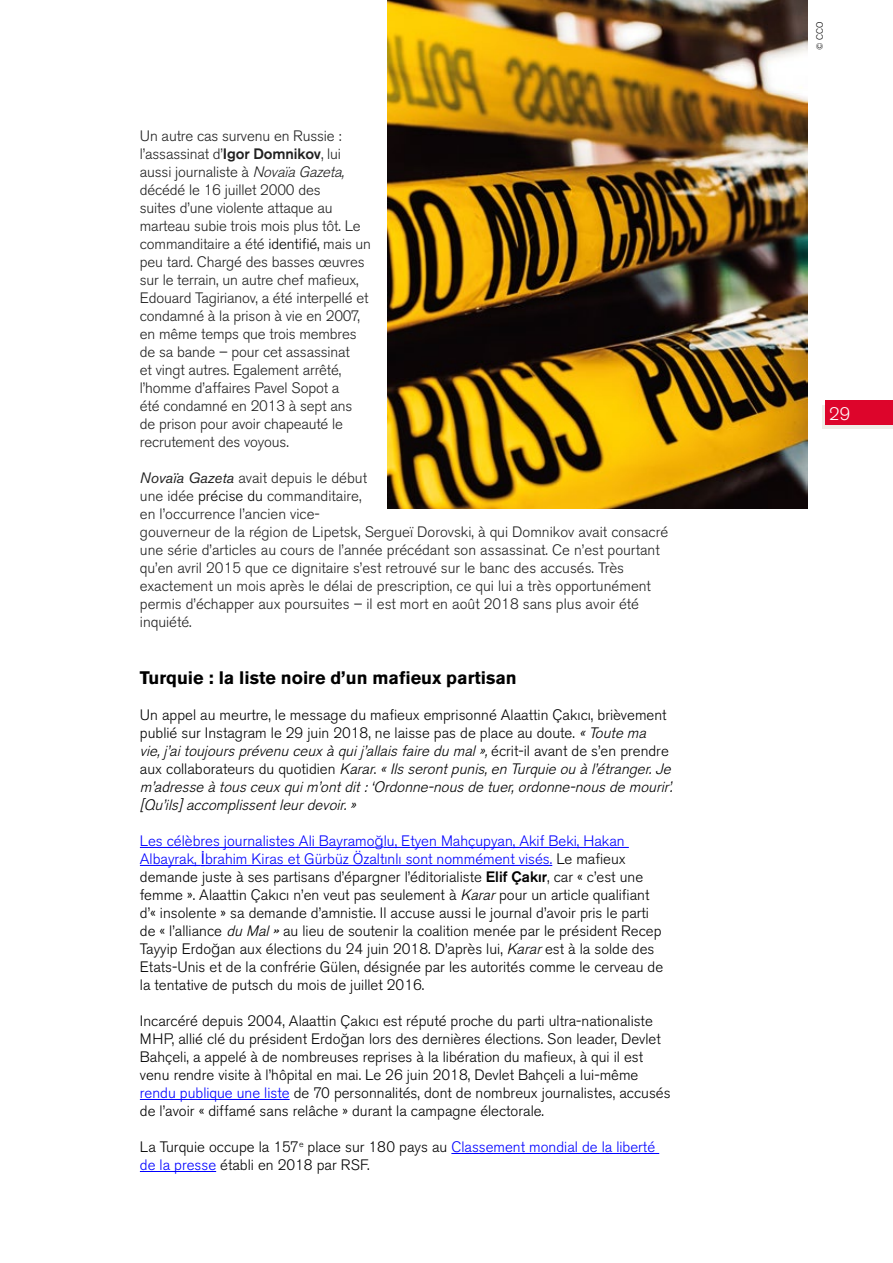
<style>
.page{position:relative;width:893px;height:1263px;background:#fff}
.page>*{position:absolute;margin:0;border:0;box-sizing:border-box;transform-origin:0 0}
.t1{font:700 18px "Akzidenz Grotesk BE";color:#000}
.t2{font:300 18px "Akzidenz Grotesk BE";color:#fff}
.t3{font:300 15px/18px "Akzidenz Grotesk BE";color:#000}
.t4{font:300 15px/18px "Akzidenz Grotesk BE";letter-spacing:-.01em;color:#212121}
.t5{font:italic 300 15px/18px "Akzidenz Grotesk BE";color:#000}
.t6{font:300 9px "Akzidenz Grotesk BE";color:#000}
.s1{font-weight:500}
.s2{font-style:italic}
.s3{color:#000}
.s4{font-weight:400;font-style:italic}
.s5{font-style:normal}
.s6{color:#00f}
.s7{font-family:"Helvetica";color:#00f}
.s8{font-family:"Arial";font-weight:400;color:#00f}
.s9{font-family:"Helvetica"}
</style>
<div class="page">
<div style="left:822px;top:405px;width:71px;height:24px;background:#f0ede7"></div>
<div style="left:826px;top:401px;width:67px;height:24px;background:#dd052b"></div>
<hr style="left:140px;top:847px;width:235px;height:1px;background:#00f">
<hr style="left:384px;top:847px;width:245px;height:1px;background:#00f">
<hr style="left:140px;top:865px;width:61px;height:1px;background:#00f">
<hr style="left:205px;top:865px;width:347px;height:1px;background:#00f">
<hr style="left:140px;top:1099px;width:150px;height:1px;background:#00f">
<hr style="left:451px;top:1153px;width:208px;height:1px;background:#00f">
<hr style="left:140px;top:1171px;width:76px;height:1px;background:#00f">
<img style="left:388px;top:0;width:420px;height:508px">
<p class="t4" style="left:140px;top:127px;width:233px">Un autre cas survenu en Russie : l’assassinat d’<span class="s1">Igor Domnikov</span>, lui aussi journaliste à <span class="s2">NovaïaGazeta, </span>décédé le 16 juillet 2000 des<br>suites d’une violente attaque au marteau subie trois mois plus tôt. Le commanditaire a été <span class="s3">identifié,</span> mais un peu tard. Chargé des basses œuvres sur le terrain, un autre chef mafieux, Edouard Tagirianov, a été interpellé et condamné à la prison à vie en 2007, en même temps que trois membres de sa bande – pour cet assassinat<br>et vingt autres. Egalement arrêté, l’homme d’affaires Pavel Sopot a<br>été condamné en 2013 à sept ans de prison pour avoir chapeauté le recrutement des voyous.</p>
<p class="t4" style="left:140px;top:469px;width:530px"><span class="s4">Novaïa Gazeta</span> avait depuis le début<br>une idée <span class="s3">précise du</span> commanditaire,<br>en l’occurrence l’ancien vice-<br>gouverneur de la région de Lipetsk, Sergueï Dorovski, à qui Domnikov avait consacré une série d’articles au cours de l’année précédant son assassinat. Ce n’est pourtant qu’en avril 2015 que ce dignitaire s’est retrouvé sur le banc des accusés. Très exactement un mois après le délai de prescription, ce qui lui a très opportunément permis d’échapper aux poursuites – il est mort en août 2018 sans plus avoir été inquiété.</p>
<p class="t1" style="left:140px;top:667px;width:378px">Turquie : la liste noire d’un mafieux partisan</p>
<p class="t5" style="left:140px;top:706px;width:538px"><span class="s5">Un appel au meurtre, le message du mafieux emprisonné Alaattin Çakıcı, brièvement publié sur Instagram le 29 juin 2018, ne laisse pas de place au doute.</span> «Toute ma vie,j ’aitoujoursprévenu ceuxà quij ’allaisfaire du mal »,<span class="s5">é c r i t - i l av a n t d e s ’ e n p r e n d r e a u x c o l l a b o r at e u rs d u q u o t i d i e n</span> Karar<span class="s5">.</span> « Ilsserontpunis,en Turquie ou à l’étranger.Je m’adresse à tousceuxquim’ontdit:‘Ordonne-nousde tuer,ordonne-nousde mourir’. [Qu’ils]accomplissentleurdevoir. »</p>
<p class="t3" style="left:140px;top:832px;width:525px"><span class="s6">Les célèbres journalistes Ali Bayramo</span><span class="s7">ğ</span><span class="s6">lu, Etyen Mahçupyan, Akif Beki, Hakan Albayrak,</span> <span class="s8">İ</span><span class="s6">brahim Kiras et Gürbüz Özaltınlı sont nommément visés.</span> Le mafieux demande juste à ses partisans d’épargner l’éditorialiste <span class="s1">Elif Çakır</span>, car « c’est une femme ». Alaattin Çakıcı n’en veut pas seulement à <span class="s2">Karar</span>pour un article qualifiant d’« insolente » sa demande d’amnistie. Il accuse aussi le journal d’avoir pris le parti de « l’alliance <span class="s2">du Mal</span><span class="s4">»</span> au lieu de soutenir la coalition menée par le président Recep Tayyip Erdo<span class="s9">ğ</span>an aux élections du 24 juin 2018. D’après lui, <span class="s2">Karar</span>est à la solde des Etats-Unis et de la confrérie Gülen, désignée par les autorités comme le cerveau de la tentative de putsch du mois de juillet 2016.</p>
<p class="t3" style="left:140px;top:1012px;width:532px">Incarcéré depuis 2004, Alaattin Çakıcı est réputé proche du parti ultra-nationaliste MHP, allié clé du président Erdo<span class="s9">ğ</span>an lors des dernières élections. Son leader, Devlet Bahçeli, a appelé à de nombreuses reprises à la libération du mafieux, à qui il est venu rendre visite à l’hôpital en mai. Le 26 juin 2018, Devlet Bahçeli a lui-même <span class="s6">rendu publique une liste</span> de 70 personnalités, dont de nombreux journalistes, accusés de l’avoir « diffamé sans relâche » durant la campagne électorale.</p>
<p class="t3" style="left:140px;top:1138px;width:517px">La Turquie occupe la 157<sup>e</sup> place sur 180 pays au <span class="s6">Classement mondial de la liberté de la presse</span> établi en 2018 par RSF.</p>
<p class="t6" style="left:814px;top:50px;width:30px;rotate:-90deg">© CCO</p>
<p class="t2" style="left:829px;top:404px;width:22px">29</p>
</div>
